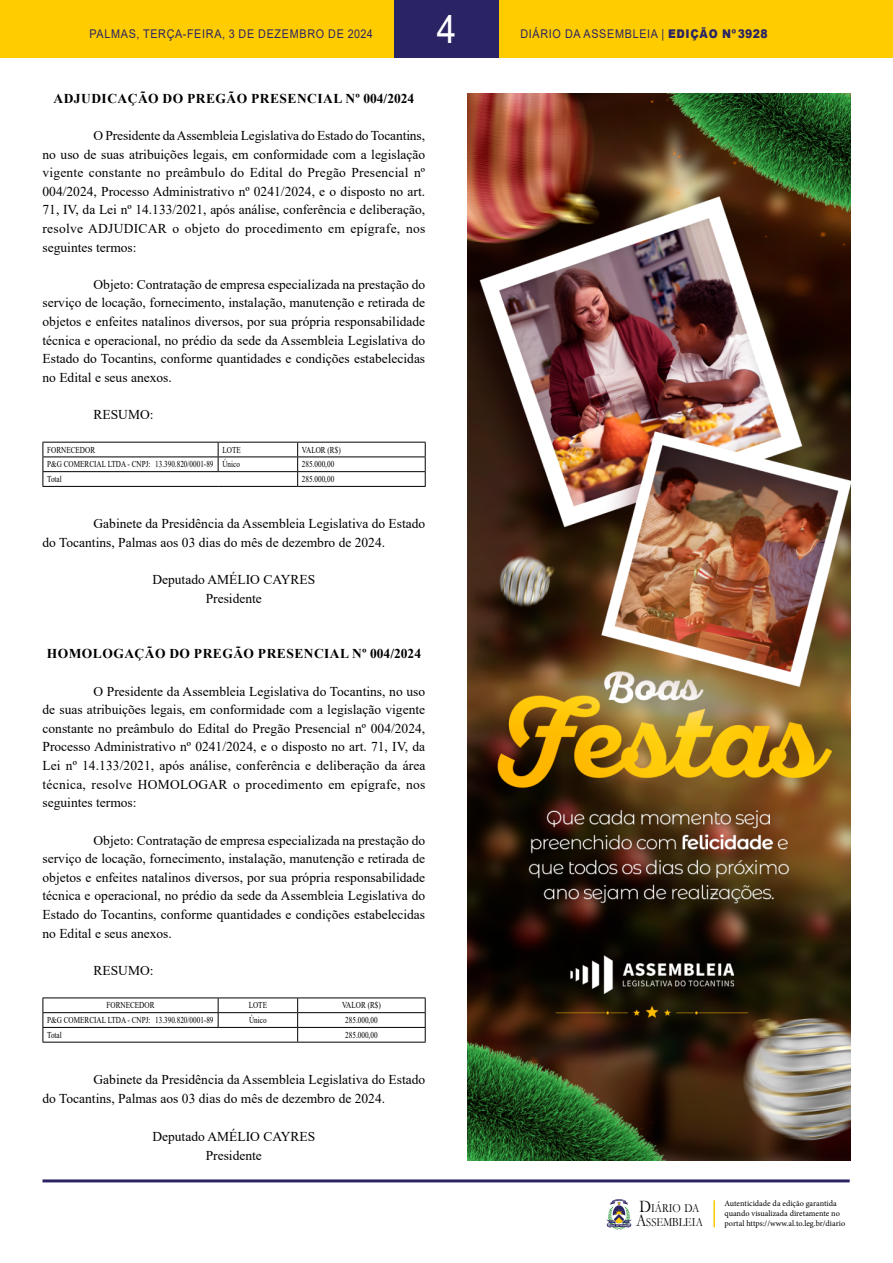
<style>
.page{position:relative;width:893px;height:1263px;background:#fff}
.page>*{position:absolute;margin:0;border:0;box-sizing:border-box;transform-origin:0 0}
.t1{font:39px "Arial";color:#fff;scale:.9 1}
.t2{font:13.5px/18.6px "Times New Roman";color:#000;text-align:justify}
.t3{font:700 13.5px "Times New Roman";letter-spacing:.035em;color:#000}
.t4{font:12.45px/14px "Garamond";color:#000;scale:.85 1}
.t5{font:12px "Arial";letter-spacing:.065em;color:#2b2464;scale:.9 1}
.t6{font:9px "Times New Roman";color:#000;scale:.8 1}
.t7{font:8.25px/9.9px "Minion Pro";color:#000}
.s1{font-weight:900}
.s2{font-size:17.85px}
</style>
<div class="page">
<div style="left:0;top:0;width:893px;height:58px;background:#fc0"></div>
<hr style="left:43px;top:1179px;width:807px;height:3px;background:#2b2464">
<svg style="left:606px;top:1199px;width:26px;height:31px"></svg>
<div style="left:394px;top:0;width:105px;height:58px;background:#2b2464"></div>
<hr style="left:713px;top:1200px;width:2px;height:27px;background:#fc0">
<hr style="left:43px;top:456px;width:175px;height:1px;background:#000">
<hr style="left:218px;top:456px;width:80px;height:1px;background:#000">
<svg style="left:218px;top:443px;width:1px;height:28px"></svg>
<hr style="left:298px;top:456px;width:128px;height:1px;background:#000">
<hr style="left:298px;top:471px;width:128px;height:1px;background:#000">
<hr style="left:43px;top:442px;width:175px;height:1px;background:#000">
<hr style="left:218px;top:442px;width:80px;height:1px;background:#000">
<hr style="left:298px;top:442px;width:128px;height:1px;background:#000">
<svg style="left:425px;top:442px;width:1px;height:44px"></svg>
<hr style="left:298px;top:486px;width:128px;height:1px;background:#000">
<hr style="left:43px;top:471px;width:175px;height:1px;background:#000">
<svg style="left:43px;top:442px;width:1px;height:44px"></svg>
<hr style="left:218px;top:471px;width:80px;height:1px;background:#000">
<svg style="left:297px;top:442px;width:1px;height:44px"></svg>
<hr style="left:43px;top:486px;width:175px;height:1px;background:#000">
<hr style="left:218px;top:486px;width:80px;height:1px;background:#000">
<hr style="left:43px;top:1012px;width:175px;height:1px;background:#000">
<hr style="left:218px;top:1012px;width:80px;height:1px;background:#000">
<svg style="left:218px;top:998px;width:1px;height:29px"></svg>
<hr style="left:298px;top:1012px;width:128px;height:1px;background:#000">
<hr style="left:43px;top:1027px;width:175px;height:1px;background:#000">
<hr style="left:218px;top:1027px;width:80px;height:1px;background:#000">
<hr style="left:298px;top:1027px;width:128px;height:1px;background:#000">
<svg style="left:297px;top:998px;width:1px;height:44px"></svg>
<hr style="left:43px;top:997px;width:175px;height:1px;background:#000">
<hr style="left:218px;top:997px;width:80px;height:1px;background:#000">
<hr style="left:298px;top:997px;width:128px;height:1px;background:#000">
<svg style="left:43px;top:998px;width:1px;height:44px"></svg>
<svg style="left:425px;top:998px;width:1px;height:44px"></svg>
<hr style="left:43px;top:1042px;width:175px;height:1px;background:#000">
<hr style="left:218px;top:1042px;width:80px;height:1px;background:#000">
<hr style="left:298px;top:1042px;width:128px;height:1px;background:#000">
<img style="left:468px;top:94px;width:382px;height:1067px">
<h1 class="t1" style="left:437px;top:2px;width:23px">4</h1>
<p class="t5" style="left:89px;top:25px;width:316px">PALMAS, TERÇA-FEIRA, 3 DE DEZEMBRO DE 2024</p>
<p class="t5" style="left:520px;top:25px;width:276px">DIÁRIO DA ASSEMBLEIA | <span class="s1">EDIÇÃO Nº3928</span></p>
<p class="t3" style="left:54px;top:88px;width:362px">ADJUDICAÇÃO DO PREGÃO PRESENCIAL Nº 004/2024</p>
<p class="t2" style="left:43px;top:126px;width:384px;text-indent:51px">O Presidente da Assembleia Legislativa do Estado do Tocantins, no uso de suas atribuições legais, em conformidade com a legislação vigente constante no preâmbulo do Edital do Pregão Presencial nº 004/2024, Processo Administrativo nº 0241/2024, e o disposto no art.<br>71, IV, da Lei nº 14.133/2021, após análise, conferência e deliberação, resolve ADJUDICAR o objeto do procedimento em epígrafe, nos seguintes termos:</p>
<p class="t2" style="left:43px;top:274px;width:384px;text-indent:51px">Objeto: Contratação de empresa especializada na prestação do serviço de locação, fornecimento, instalação, manutenção e retirada de objetos e enfeites natalinos diversos, por sua própria responsabilidade técnica e operacional, no prédio da sede da Assembleia Legislativa do Estado do Tocantins, conforme quantidades e condições estabelecidas no Edital e seus anexos.</p>
<p class="t2" style="left:94px;top:405px;width:62px">RESUMO:</p>
<p class="t6" style="left:47px;top:443px;width:62px">FORNECEDOR</p>
<p class="t6" style="left:222px;top:443px;width:24px">LOTE</p>
<p class="t6" style="left:302px;top:443px;width:50px">VALOR (R$)</p>
<p class="t6" style="left:47px;top:458px;width:243px">P&amp;G COMERCIAL LTDA - CNPJ: 13.390.820/0001-89 Único</p>
<p class="t6" style="left:302px;top:458px;width:42px">285.000,00</p>
<p class="t6" style="left:47px;top:473px;width:20px">Total</p>
<p class="t6" style="left:302px;top:473px;width:42px">285.000,00</p>
<p class="t2" style="left:43px;top:514px;width:384px;text-indent:51px">Gabinete da Presidência da Assembleia Legislativa do Estado do Tocantins, Palmas aos 03 dias do mês de dezembro de 2024.</p>
<p class="t2" style="left:152px;top:570px;width:165px;text-align:center">Deputado AMÉLIO CAYRES<br>Presidente</p>
<p class="t3" style="left:47px;top:644px;width:376px">HOMOLOGAÇÃO DO PREGÃO PRESENCIAL Nº 004/2024</p>
<p class="t2" style="left:43px;top:681px;width:384px;text-indent:51px">O Presidente da Assembleia Legislativa do Tocantins, no uso de suas atribuições legais, em conformidade com a legislação vigente constante no preâmbulo do Edital do Pregão Presencial nº 004/2024, Processo Administrativo nº 0241/2024, e o disposto no art. 71, IV, da Lei nº 14.133/2021, após análise, conferência e deliberação da área técnica, resolve HOMOLOGAR o procedimento em epígrafe, nos seguintes termos:</p>
<p class="t2" style="left:43px;top:830px;width:384px;text-indent:51px">Objeto: Contratação de empresa especializada na prestação do serviço de locação, fornecimento, instalação, manutenção e retirada de objetos e enfeites natalinos diversos, por sua própria responsabilidade técnica e operacional, no prédio da sede da Assembleia Legislativa do Estado do Tocantins, conforme quantidades e condições estabelecidas no Edital e seus anexos.</p>
<p class="t2" style="left:94px;top:960px;width:62px">RESUMO:</p>
<p class="t6" style="left:107px;top:999px;width:62px">FORNECEDOR</p>
<p class="t6" style="left:249px;top:999px;width:24px">LOTE</p>
<p class="t6" style="left:342px;top:999px;width:50px">VALOR (R$)</p>
<p class="t6" style="left:47px;top:1014px;width:209px">P&amp;G COMERCIAL LTDA - CNPJ: 13.390.820/0001-89</p>
<p class="t6" style="left:249px;top:1014px;width:23px">Único</p>
<p class="t6" style="left:345px;top:1014px;width:42px">285.000,00</p>
<p class="t6" style="left:47px;top:1028px;width:20px">Total</p>
<p class="t6" style="left:345px;top:1028px;width:42px">285.000,00</p>
<p class="t2" style="left:43px;top:1070px;width:384px;text-indent:51px">Gabinete da Presidência da Assembleia Legislativa do Estado do Tocantins, Palmas aos 03 dias do mês de dezembro de 2024.</p>
<p class="t2" style="left:152px;top:1126px;width:165px;line-height:19.4px;text-align:center">Deputado AMÉLIO CAYRES<br>Presidente</p>
<p class="t4" style="left:636px;top:1201px;width:80px"><span class="s2">D</span>IÁRIO DA<br><span class="s2">A</span>SSEMBLEIA</p>
<p class="t7" style="left:724px;top:1199px;width:122px">Autenticidade da edição garantida quando visualizada diretamente no portal https://www.al.to.leg.br/diario</p>
</div>
